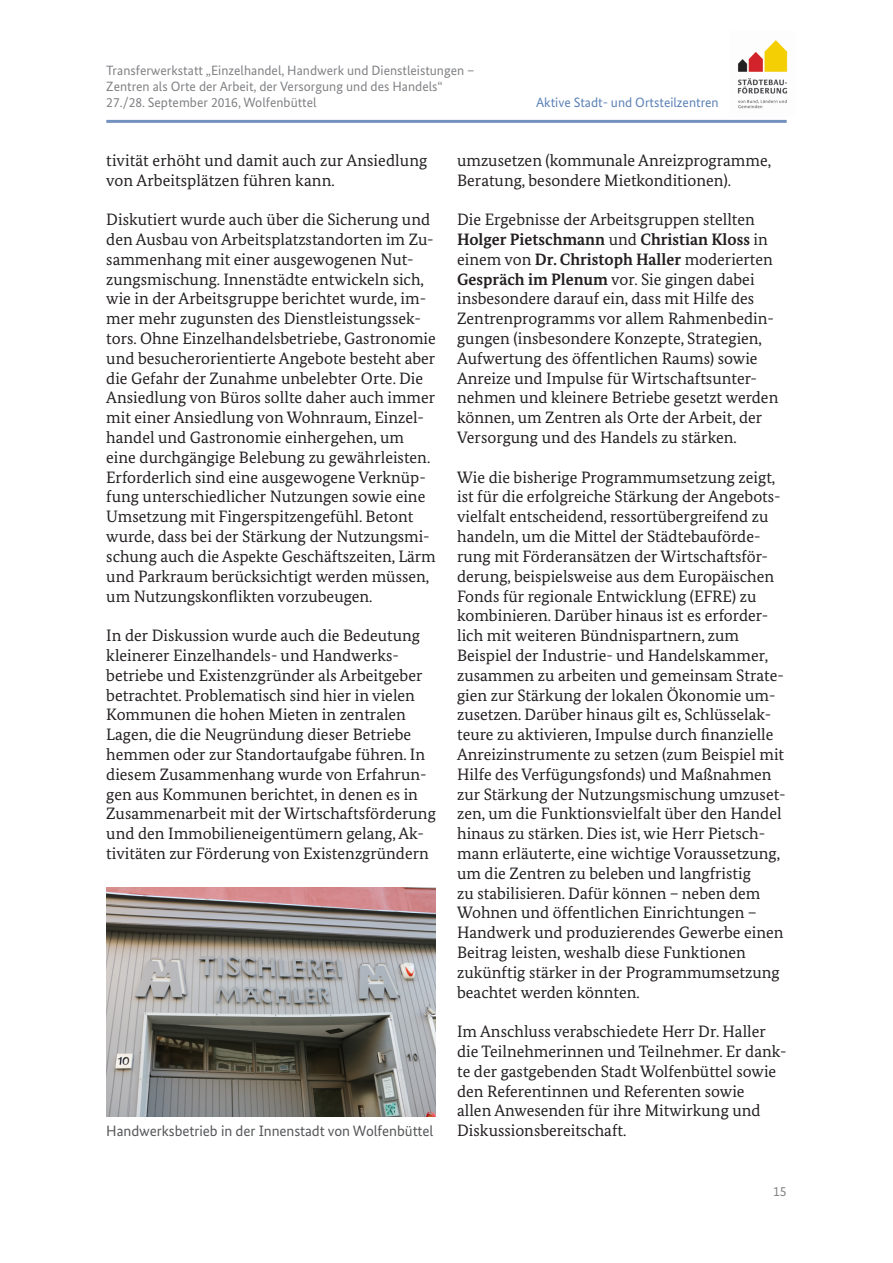
<style>
.page{position:relative;width:893px;height:1263px;background:#fff}
.page>*{position:absolute;margin:0;border:0;box-sizing:border-box;transform-origin:0 0}
.t1{font:16.5px/19.8px "Bundes Serif";color:#231f20}
.t2{font:15px "Bundes Sans";letter-spacing:-.005em;color:#57585a}
.t3{font:13.5px/16.2px "Bundes Sans";color:#808285}
.t4{font:13.5px "Bundes Sans";color:#5d82b7}
.s1{font-weight:700}
</style>
<div class="page">
<hr style="left:106px;top:120px;width:681px;height:3px;background:#7492c0">
<img style="left:737px;top:40px;width:51px;height:69px">
<img style="left:106px;top:887px;width:330px;height:229px">
<p class="t3" style="left:106px;top:62px;width:370px">Transferwerkstatt „Einzelhandel, Handwerk und Dienstleistungen –<br>Zentren als Orte der Arbeit, der Versorgung und des Handels“<br>27./28. September 2016, Wolfenbüttel</p>
<p class="t4" style="left:536px;top:94px;width:184px">Aktive Stadt- und Ortsteilzentren</p>
<p class="t1" style="left:106px;top:150px;width:323px">tivität erhöht und damit auch zur Ansiedlung von Arbeitsplätzen führen kann.</p>
<p class="t1" style="left:106px;top:210px;width:331px">Diskutiert wurde auch über die Sicherung und den Ausbau von Arbeitsplatzstandorten im Zu&shy;sammenhang mit einer ausgewogenen Nut&shy;zungsmischung. Innenstädte entwickeln sich, wie in der Arbeitsgruppe berichtet wurde, im&shy;mer mehr zugunsten des Dienstleistungssek&shy;tors. Ohne Einzelhandelsbetriebe, Gastronomie und besucherorientierte Angebote besteht aber die Gefahr der Zunahme unbelebter Orte. Die Ansiedlung von Büros sollte daher auch immer mit einer Ansiedlung von Wohnraum, Einzel&shy;handel und Gastronomie einhergehen, um eine durchgängige Belebung zu gewährleisten.<br>Erforderlich sind eine ausgewogene Verknüp&shy;fung unterschiedlicher Nutzungen sowie eine Umsetzung mit Fingerspitzengefühl. Betont wurde, dass bei der Stärkung der Nutzungsmi&shy;schung auch die Aspekte Geschäftszeiten, Lärm und Parkraum berücksichtigt werden müssen, um Nutzungskonflikten vorzubeugen.</p>
<p class="t1" style="left:106px;top:625px;width:331px">In der Diskussion wurde auch die Bedeutung kleinerer Einzelhandels- und Handwerks&shy;betriebe und Existenzgründer als Arbeitgeber betrachtet. Problematisch sind hier in vielen Kommunen die hohen Mieten in zentralen Lagen, die die Neugründung dieser Betriebe hemmen oder zur Standortaufgabe führen. In diesem Zusammenhang wurde von Erfahrun&shy;gen aus Kommunen berichtet, in denen es in Zusammenarbeit mit der Wirtschaftsförderung und den Immobilieneigentümern gelang, Ak&shy;tivitäten zur Förderung von Existenzgründern</p>
<p class="t1" style="left:457px;top:150px;width:315px">umzusetzen (kommunale Anreizprogramme,<br>Beratung, besondere Mietkonditionen).</p>
<p class="t1" style="left:457px;top:210px;width:323px">Die Ergebnisse der Arbeitsgruppen stellten <span class="s1">Holger Pietschmann</span> und <span class="s1">Christian Kloss</span> in einem von <span class="s1">Dr. Christoph Haller</span> moderierten <span class="s1">Gespräch im Plenum</span> vor. Sie gingen dabei insbesondere darauf ein, dass mit Hilfe des Zentrenprogramms vor allem Rahmenbedin&shy;gungen (insbesondere Konzepte, Strategien, Aufwertung des öffentlichen Raums) sowie Anreize und Impulse für Wirtschaftsunter&shy;nehmen und kleinere Betriebe gesetzt werden können, um Zentren als Orte der Arbeit, der Versorgung und des Handels zu stärken.</p>
<p class="t1" style="left:457px;top:467px;width:330px">Wie die bisherige Programmumsetzung zeigt, ist für die erfolgreiche Stärkung der Angebots&shy;vielfalt entscheidend, ressortübergreifend zu handeln, um die Mittel der Städtebauförde&shy;rung mit Förderansätzen der Wirtschaftsför&shy;derung, beispielsweise aus dem Europäischen Fonds für regionale Entwicklung (EFRE) zu kombinieren. Darüber hinaus ist es erforder&shy;lich mit weiteren Bündnispartnern, zum Beispiel der Industrie- und Handelskammer, zusammen zu arbeiten und gemeinsam Strate&shy;gien zur Stärkung der lokalen Ökonomie um&shy;zusetzen. Darüber hinaus gilt es, Schlüsselak&shy;teure zu aktivieren, Impulse durch finanzielle Anreizinstrumente zu setzen (zum Beispiel mit Hilfe des Verfügungsfonds) und Maßnahmen zur Stärkung der Nutzungsmischung umzuset&shy;zen, um die Funktionsvielfalt über den Handel hinaus zu stärken. Dies ist, wie Herr Pietsch&shy;mann erläuterte, eine wichtige Voraussetzung, um die Zentren zu beleben und langfristig<br>zu stabilisieren. Dafür können – neben dem Wohnen und öffentlichen Einrichtungen – Handwerk und produzierendes Gewerbe einen Beitrag leisten, weshalb diese Funktionen zukünftig stärker in der Programmumsetzung beachtet werden könnten.</p>
<p class="t1" style="left:457px;top:1021px;width:331px">Im Anschluss verabschiedete Herr Dr. Haller die Teilnehmerinnen und Teilnehmer. Er dank&shy;te der gastgebenden Stadt Wolfenbüttel sowie den Referentinnen und Referenten sowie<br>allen Anwesenden für ihre Mitwirkung und</p>
<p class="t2" style="left:106px;top:1122px;width:329px">Handwerksbetrieb in der Innenstadt von Wolfenbüttel</p>
<p class="t1" style="left:457px;top:1120px;width:171px">Diskussionsbereitschaft.</p>
<p class="t3" style="left:773px;top:1183px;width:15px">15</p>
</div>
